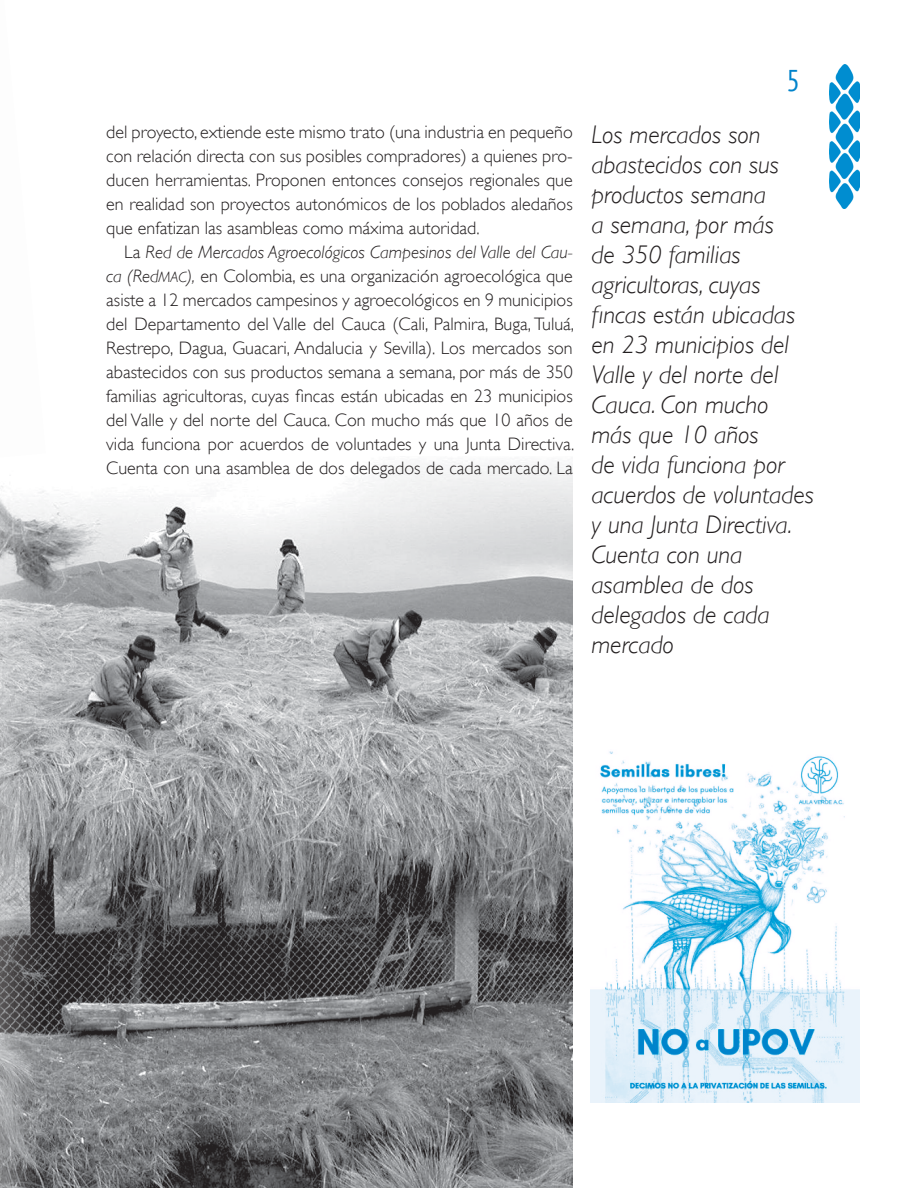
<style>
.page{position:relative;width:918px;height:1188px;background:#fff}
.page>*{position:absolute;margin:0;border:0;box-sizing:border-box;transform-origin:0 0}
.t1{font:condensed 30px "PT Sans";color:#0083cb}
.balazo{font:italic 300 25.5px/30px "Gill Sans";color:#231f20}
.cuerpo{font:300 18px/24px "Gill Sans";color:#231f20;text-align:justify}
.s1{font-style:italic}
.s2{font-style:italic;font-size:15px}
</style>
<div class="page">
<img style="left:830px;top:65px;width:30px;height:143px">
<img style="left:0;top:462px;width:573px;height:726px">
<img style="left:591px;top:751px;width:269px;height:352px">
<p class="cuerpo" style="left:106px;top:120px;width:468px">del proyecto, extiende este mismo trato (una industria en pequeño con relación directa con sus posibles compradores) a quienes pro&shy;ducen herramientas. Proponen entonces consejos regionales que en realidad son proyectos autonómicos de los poblados aledaños que enfatizan las asambleas como máxima autoridad.</p>
<p class="cuerpo" style="left:106px;top:240px;width:469px;text-indent:18px">La <span class="s1">Red de Mercados Agroecológicos Campesinos del Valle del Cau&shy;ca (Red</span><span class="s2">MAC</span><span class="s1">),</span> en Colombia, es una organización agroecológica que asiste a 12 mercados campesinos y agroecológicos en 9 municipios del Departamento del Valle del Cauca (Cali, Palmira, Buga, Tuluá, Restrepo, Dagua, Guacari, Andalucia y Sevilla). Los mercados son abastecidos con sus productos semana a semana, por más de 350 familias agricultoras, cuyas fincas están ubicadas en 23 municipios del Valle y del norte del Cauca. Con mucho más que 10 años de vida funciona por acuerdos de voluntades y una Junta Directiva.<br>Cuenta con una asamblea de dos delegados de cada mercado. La</p>
<h1 class="t1" style="left:786px;top:61px;width:15px">5</h1>
<p class="balazo" style="left:591px;top:119px;width:224px">Los mercados son abastecidos con sus productos semana<br>a semana, por más<br>de 350 familias agricultoras, cuyas fincas están ubicadas en 23 municipios del<br>Valle y del norte del<br>Cauca. Con mucho más que 10 años<br>de vida funciona por acuerdos de voluntades y una Junta Directiva.<br>Cuenta con una asamblea de dos delegados de cada mercado</p>
</div>
